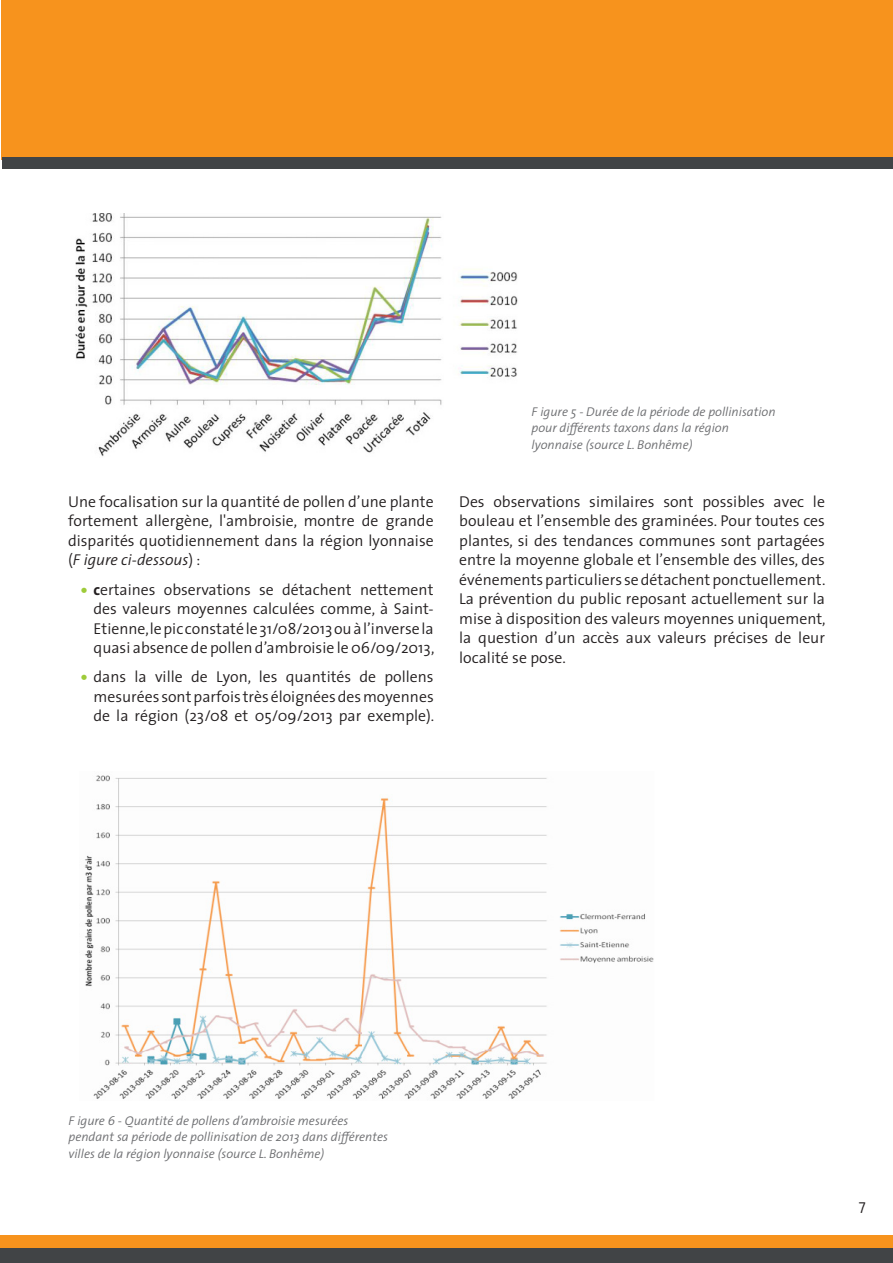
<style>
.page{position:relative;width:893px;height:1263px;background:#fff}
.page>*{position:absolute;margin:0;border:0;box-sizing:border-box;transform-origin:0 0}
._00_COURANT{font:300 15.75px/19.5px "The Sans";color:#231f20;text-align:justify}
.t1{font:300 15px "The Sans";color:#231f20}
.Légende{font:italic 300 12.75px/16.5px "The Sans";color:#6c6d70}
.s1{font-style:italic}
.s2{font-family:"The Sans Extra Bold Caps";font-weight:400;color:#9ecb3a}
.s3{font-weight:700}
</style>
<div class="page">
<div style="left:0;top:1248px;width:893px;height:15px;background:#414446"></div>
<div style="left:0;top:1235px;width:893px;height:13px;background:#f7931d"></div>
<img style="left:75px;top:213px;width:443px;height:244px">
<img style="left:84px;top:775px;width:570px;height:324px">
<div style="left:1px;top:0;width:892px;height:160px;background:#f7931d"></div>
<div style="left:2px;top:157px;width:891px;height:12px;background:#414446"></div>
<p class="_00_COURANT" style="left:68px;top:491px;width:367px">Une focalisation sur la quantité de pollen d’une plante fortement allergène, l'ambroisie, montre de grande disparités quotidiennement dans la région lyonnaise (<span class="s1">F igure ci-dessous</span>) :</p>
<p class="_00_COURANT" style="left:94px;top:579px;width:342px;text-indent:-13px"><span class="s2">•</span> <span class="s3">c</span>ertaines observations se détachent nettement des valeurs moyennes calculées comme, à Saint-Etienne, le pic constaté le 31/08/2013 ou à l’inverse la quasi absence de pollen d’ambroisie le 06/09/2013,</p>
<p class="_00_COURANT" style="left:94px;top:667px;width:342px;text-indent:-13px"><span class="s2">•</span> dans la ville de Lyon, les quantités de pollens mesurées sont parfois très éloignées des moyennes de la région (23/08 et 05/09/2013 par exemple).</p>
<p class="Légende" style="left:531px;top:403px;width:246px">F igure 5 - Durée de la période de pollinisation pour différents taxons dans la région lyonnaise (source L. Bonhême)</p>
<p class="_00_COURANT" style="left:459px;top:491px;width:368px">Des observations similaires sont possibles avec le bouleau et l’ensemble des graminées. Pour toutes ces plantes, si des tendances communes sont partagées entre la moyenne globale et l’ensemble des villes, des événements particuliers se détachent ponctuellement.<br>La prévention du public reposant actuellement sur la mise à disposition des valeurs moyennes uniquement, la question d’un accès aux valeurs précises de leur localité se pose.</p>
<p class="Légende" style="left:69px;top:1112px;width:321px">F igure 6 - Quantité de pollens d’ambroisie mesurées pendant sa période de pollinisation de 2013 dans différentes villes de la région lyonnaise (source L. Bonhême)</p>
<p class="t1" style="left:859px;top:1193px;width:8px">7</p>
</div>
